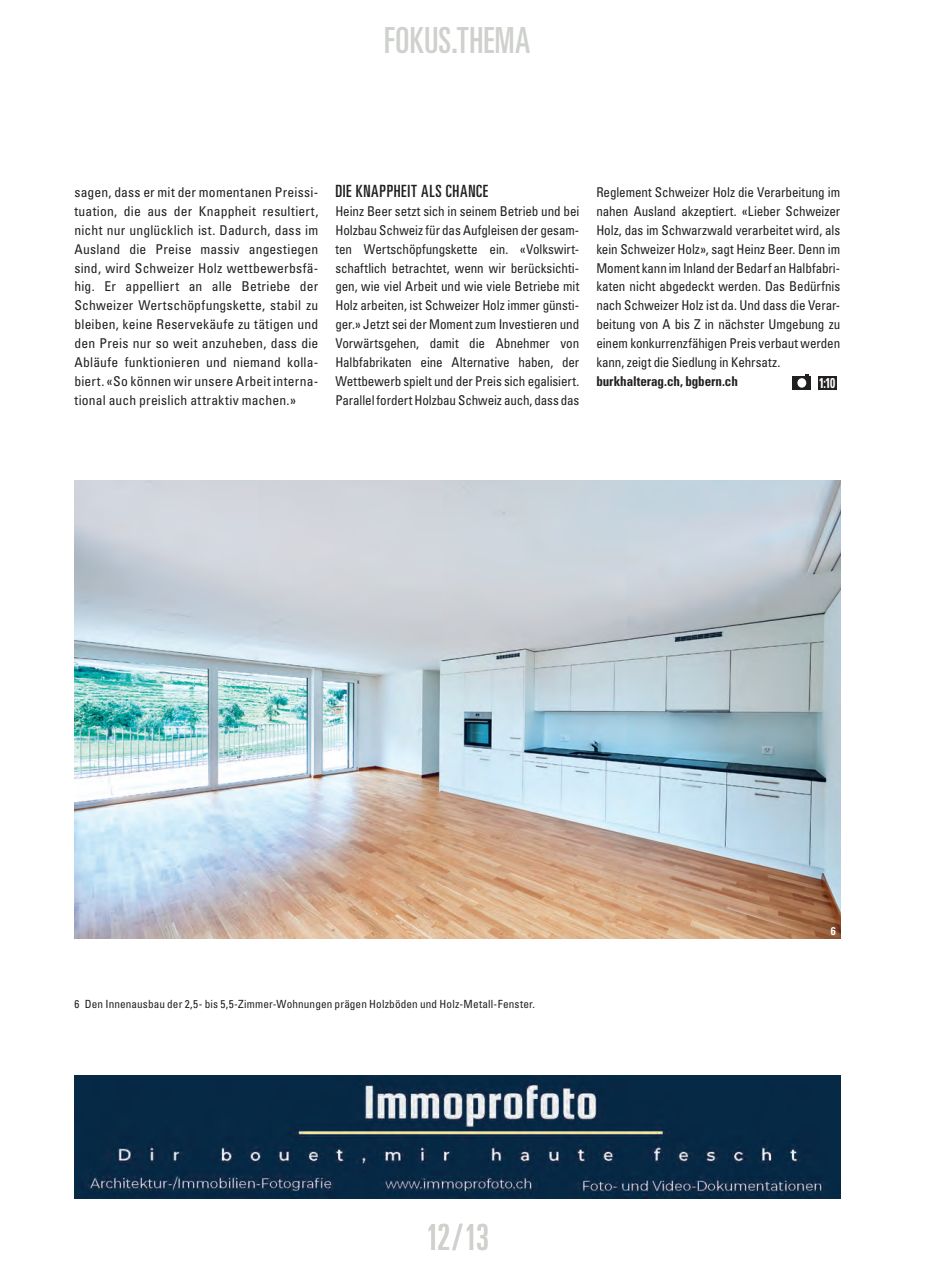
<style>
.page{position:relative;width:936px;height:1263px;background:#fff}
.page>*{position:absolute;margin:0;border:0;box-sizing:border-box;transform-origin:0 0}
.t1{font:ultra-condensed 36px "Univers LT Std";letter-spacing:.015em;color:#cfd1cd;scale:.95 1}
.t2{font:ultra-condensed 16.8px "Univers LT Std";letter-spacing:.045em;color:#231f20}
.t3{font:700 condensed 14.25px "Univers LT";color:#fff;scale:.81 1}
.t4{font:condensed 13.5px/18.9px "Univers LT Std";letter-spacing:-.005em;color:#231f20;text-align:justify}
.t5{font:700 condensed 13.5px "Univers LT Std";letter-spacing:-.01em;color:#231f20}
.t6{font:condensed 11.25px "Univers LT Std";letter-spacing:.01em;color:#231f20}
.t7{font:700 condensed 11.25px "Univers LT Std";color:#fff}
</style>
<div class="page">
<img style="left:74px;top:1076px;width:766px;height:123px">
<img style="left:74px;top:480px;width:766px;height:459px">
<div style="left:792px;top:376px;width:18px;height:14px;background:#231f20"></div>
<div style="left:797px;top:378px;width:9px;height:10px;background:#fff;border-radius:50%"></div>
<div style="left:817px;top:376px;width:19px;height:14px;background:#231f20"></div>
<h1 class="t1" style="left:384px;top:20px;width:155px">FOKUS.THEMA</h1>
<p class="t4" style="left:74px;top:182px;width:245px">sagen, dass er mit der momentanen Preissi&shy;tuation, die aus der Knappheit resultiert, nicht nur unglücklich ist. Dadurch, dass im Ausland die Preise massiv angestiegen sind, wird Schweizer Holz wettbewerbsfä&shy;hig. Er appelliert an alle Betriebe der Schweizer Wertschöpfungskette, stabil zu bleiben, keine Reservekäufe zu tätigen und den Preis nur so weit anzuheben, dass die Abläufe funktionieren und niemand kolla&shy;biert. «So können wir unsere Arbeit interna&shy;tional auch preislich attraktiv machen.»</p>
<p class="t2" style="left:335px;top:181px;width:154px">DIE KNAPPHEIT ALS CHANCE</p>
<p class="t4" style="left:335px;top:201px;width:245px">Heinz Beer setzt sich in seinem Betrieb und bei Holzbau Schweiz für das Aufgleisen der gesam&shy;ten Wertschöpfungskette ein. «Volkswirt&shy;schaftlich betrachtet, wenn wir berücksichti&shy;gen, wie viel Arbeit und wie viele Betriebe mit Holz arbeiten, ist Schweizer Holz immer günsti&shy;ger.» Jetzt sei der Moment zum Investieren und Vorwärtsgehen, damit die Abnehmer von Halbfabrikaten eine Alternative haben, der Wettbewerb spielt und der Preis sich egalisiert.<br>Parallel fordert Holzbau Schweiz auch, dass das</p>
<p class="t4" style="left:596px;top:182px;width:245px">Reglement Schweizer Holz die Verarbeitung im nahen Ausland akzeptiert. «Lieber Schweizer Holz, das im Schwarzwald verarbeitet wird, als kein Schweizer Holz», sagt Heinz Beer. Denn im Moment kann im Inland der Bedarf an Halbfabri&shy;katen nicht abgedeckt werden. Das Bedürfnis nach Schweizer Holz ist da. Und dass die Verar&shy;beitung von A bis Z in nächster Umgebung zu einem konkurrenzfähigen Preis verbaut werden kann, zeigt die Siedlung in Kehrsatz.</p>
<p class="t5" style="left:596px;top:373px;width:143px">burkhalterag.ch, bgbern.ch</p>
<p class="t3" style="left:819px;top:374px;width:21px">1:10</p>
<p class="t6" style="left:74px;top:997px;width:462px">6 Den Innenausbau der 2,5- bis 5,5-Zimmer-Wohnungen prägen Holzböden und Holz-Metall-Fenster.</p>
<h1 class="t1" style="left:426px;top:1217px;width:67px">12/13</h1>
<p class="t7" style="left:830px;top:924px;width:6px">6</p>
</div>
